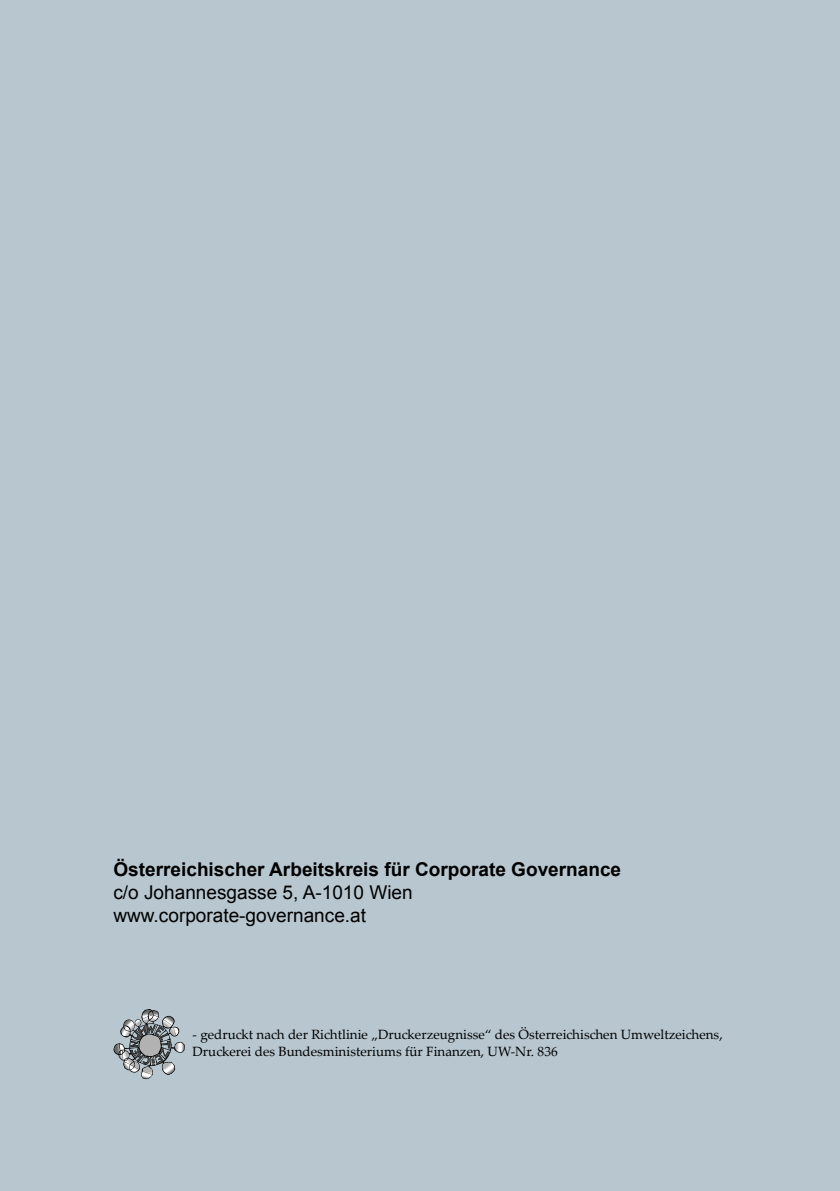
<style>
.page{position:relative;width:840px;height:1191px;background:#fff}
.page>*{position:absolute;margin:0;border:0;box-sizing:border-box;transform-origin:0 0}
.t1{font:19px/22.8px "Arial";color:#000}
.t2{font:700 19px "Arial";color:#000}
.t3{font:13.4px/16px "Palatino Linotype";color:#000}
</style>
<div class="page">
<div style="left:0;top:0;width:839px;height:1191px;background:#b7c6cf"></div>
<svg style="left:113px;top:1009px;width:72px;height:70px"></svg>
<h1 class="t2" style="left:113px;top:856px;width:509px">Österreichischer Arbeitskreis für Corporate Governance</h1>
<h1 class="t1" style="left:113px;top:880px;width:300px">c/o Johannesgasse 5, A-1010 Wien www.corporate-governance.at</h1>
<p class="t3" style="left:192px;top:1026px;width:531px">- gedruckt nach der Richtlinie „Druckerzeugnisse“ des Österreichischen Umweltzeichens,<br>Druckerei des Bundesministeriums für Finanzen, UW-Nr. 836</p>
</div>
